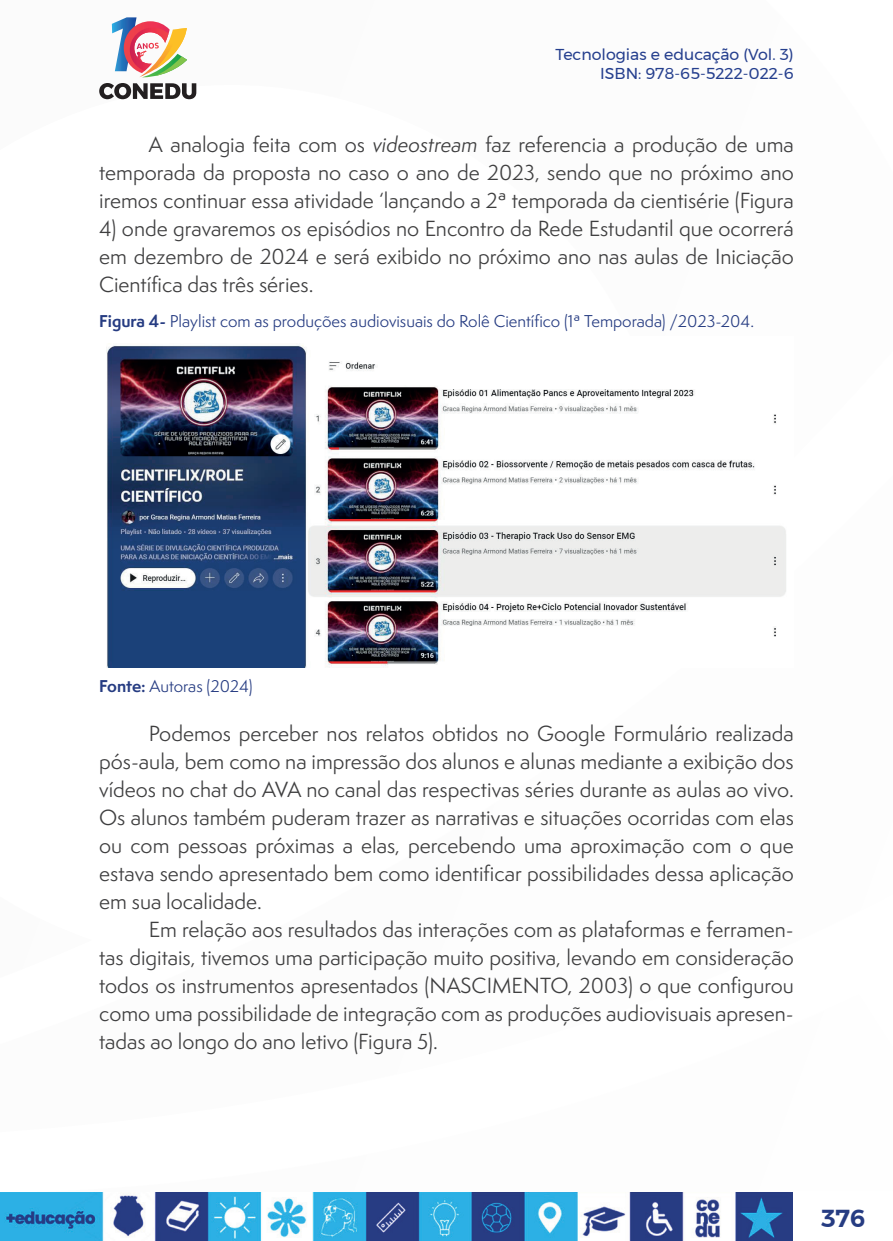
<style>
.page{position:relative;width:893px;height:1241px;background:#fff}
.page>*{position:absolute;margin:0;border:0;box-sizing:border-box;transform-origin:0 0}
.t1{font:600 24.5px "Montserrat";color:#263c82}
._7_CORPO{font:20.12px/28px "Semplicita Pro";color:#3e3e3f;text-align:justify}
._9_LEGENDAS{font:15.75px "Semplicita Pro";color:#263c82}
.t2{font:15.75px/18.9px "Montserrat";color:#253f8e;text-align:right}
._13_FONTES{font:15.75px "Semplicita Pro";color:#263c82}
.s1{font-style:italic}
.s2{font-weight:700}
</style>
<div class="page">
<svg style="left:112px;top:17px;width:75px;height:60px"></svg>
<svg style="left:99px;top:83px;width:97px;height:16px"></svg>
<img style="left:0;top:1192px;width:793px;height:48px">
<img style="left:106px;top:345px;width:680px;height:322px">
<p class="t2" style="left:556px;top:45px;width:240px">Tecnologias e educação (Vol. 3)<br>ISBN: 978-65-5222-022-6</p>
<p class="_7_CORPO" style="left:99px;top:130px;width:696px;text-indent:50px">A analogia feita com os <span class="s1">videostream</span> faz referencia a produção de uma temporada da proposta no caso o ano de 2023, sendo que no próximo ano iremos continuar essa atividade ‘lançando a 2ª temporada da cientisérie (Figura</p>
<p class="_7_CORPO" style="left:99px;top:214px;width:696px">4) onde gravaremos os episódios no Encontro da Rede Estudantil que ocorrerá em dezembro de 2024 e será exibido no próximo ano nas aulas de Iniciação Científica das três séries.</p>
<p class="_9_LEGENDAS" style="left:99px;top:310px;width:656px"><span class="s2">Figura 4-</span> Playlist com as produções audiovisuais do Rolê Científico (1ª Temporada) /2023-204.</p>
<p class="_13_FONTES" style="left:99px;top:675px;width:155px"><span class="s2">Fonte:</span> Autoras (2024)</p>
<p class="_7_CORPO" style="left:99px;top:718px;width:696px;text-indent:50px">Podemos perceber nos relatos obtidos no Google Formulário realizada pós-aula, bem como na impressão dos alunos e alunas mediante a exibição dos vídeos no chat do AVA no canal das respectivas séries durante as aulas ao vivo.<br>Os alunos também puderam trazer as narrativas e situações ocorridas com elas ou com pessoas próximas a elas, percebendo uma aproximação com o que estava sendo apresentado bem como identificar possibilidades dessa aplicação em sua localidade.</p>
<p class="_7_CORPO" style="left:99px;top:914px;width:696px;text-indent:50px">Em relação aos resultados das interações com as plataformas e ferramen&shy;tas digitais, tivemos uma participação muito positiva, levando em consideração todos os instrumentos apresentados (NASCIMENTO, 2003) o que configurou como uma possibilidade de integração com as produções audiovisuais apresen&shy;tadas ao longo do ano letivo (Figura 5).</p>
<p class="t1" style="left:821px;top:1198px;width:46px">376</p>
</div>
